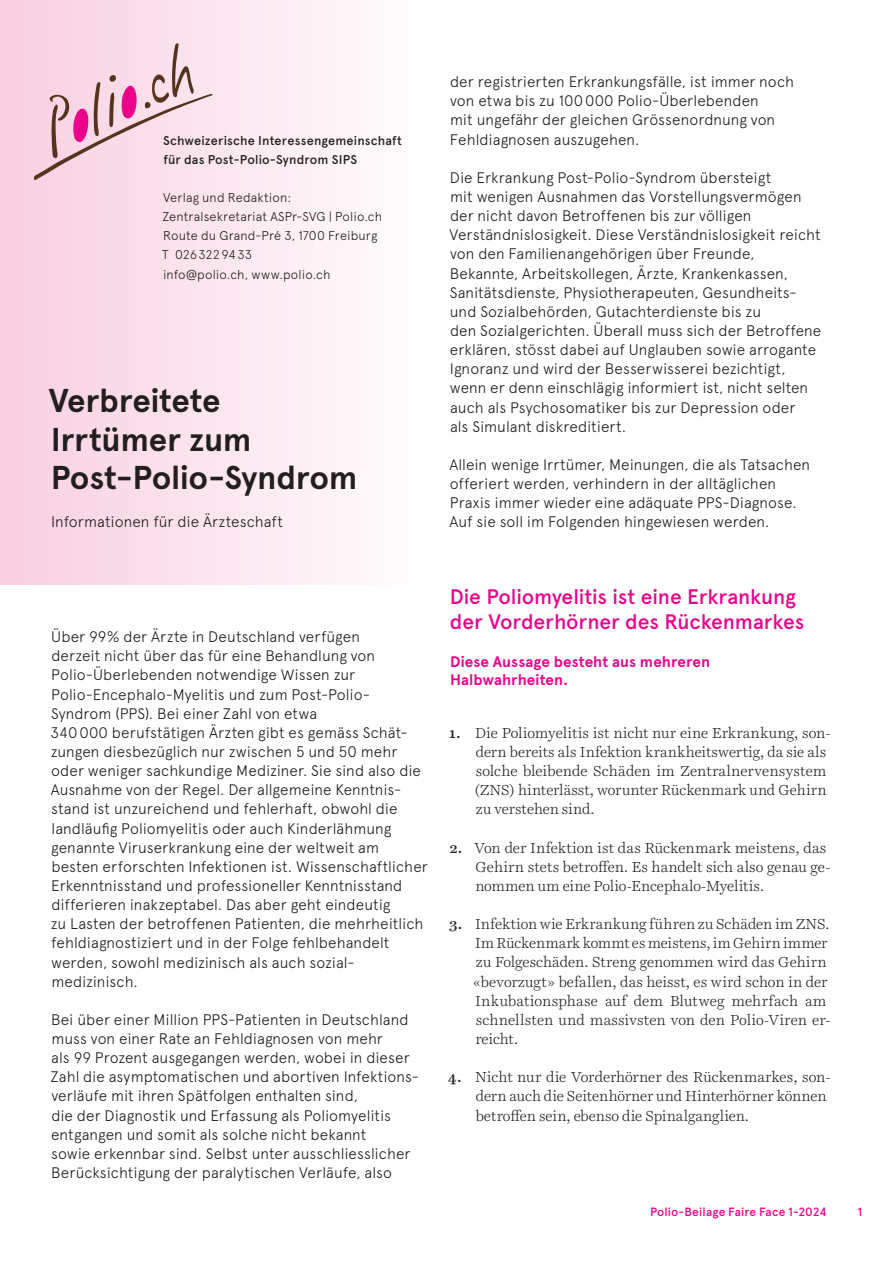
<style>
.page{position:relative;width:893px;height:1263px;background:#fff}
.page>*{position:absolute;margin:0;border:0;box-sizing:border-box;transform-origin:0 0}
.t1{font:700 33px/38.2px "Apercu Pro";letter-spacing:-.01em;color:#231f20}
.t2{font:500 21px/25.2px "Apercu Pro";letter-spacing:-.005em;color:#ed028c}
.t3{font:300 15.3px/19.2px "Apercu Pro";letter-spacing:.005em;color:#231f20}
.t4{font:700 15.3px/18.3px "Apercu Pro";letter-spacing:.005em;color:#ed028c}
.t5{font:300 14.7px/19.2px "Harrietv 2 Text";color:#231f20}
.t6{font:300 12.75px/19.2px "Apercu Pro";letter-spacing:.01em;color:#231f20}
.t7{font:500 12.75px/19.2px "Apercu Pro";letter-spacing:.01em;color:#231f20}
.t8{font:500 12px "Apercu Pro";letter-spacing:.01em;color:#ed028c}
.s1{font-weight:500}
</style>
<div class="page">
<div style="left:0;top:0;width:428px;height:585px;background:linear-gradient(to right,#f9cee1,#fefefe)"></div>
<svg style="left:34px;top:44px;width:179px;height:136px"></svg>
<p class="t7" style="left:163px;top:130px;width:241px">Schweizerische Interessengemeinschaft für das Post-Polio-Syndrom SIPS</p>
<p class="t6" style="left:162px;top:187px;width:222px">Verlag und Redaktion:<br>Zentralsekretariat ASPr-SVG | Polio.ch<br>Route du Grand-Pré 3, 1700 Freiburg<br>T 0263229433<br>info@polio.ch, www.polio.ch</p>
<h1 class="t1" style="left:49px;top:381px;width:310px">Verbreitete<br>Irrtümer zum<br>Post-Polio-Syndrom</h1>
<p class="t3" style="left:51px;top:511px;width:233px">Informationen für die Ärzteschaft</p>
<p class="t3" style="left:450px;top:71px;width:346px">der registrierten Erkrankungsfälle, ist immer noch von etwa bis zu 100000 Polio-Überlebenden<br>mit ungefähr der gleichen Grössenordnung von Fehldiagnosen auszugehen.</p>
<p class="t3" style="left:450px;top:167px;width:373px">Die Erkrankung Post-Polio-Syndrom übersteigt<br>mit wenigen Ausnahmen das Vorstellungsvermögen der nicht davon Betroffenen bis zur völligen Verständnislosigkeit. Diese Verständnislosigkeit reicht von den Familienangehörigen über Freunde, Bekannte, Arbeitskollegen, Ärzte, Krankenkassen, Sanitätsdienste, Physiotherapeuten, Gesundheits&shy;und Sozialbehörden, Gutachterdienste bis zu<br>den Sozialgerichten. Überall muss sich der Betroffene erklären, stösst dabei auf Unglauben sowie arrogante Ignoranz und wird der Besserwisserei bezichtigt, wenn er denn einschlägig informiert ist, nicht selten auch als Psychosomatiker bis zur Depression oder<br>als Simulant diskreditiert.</p>
<p class="t3" style="left:449px;top:454px;width:362px">Allein wenige Irrtümer, Meinungen, die als Tatsachen offeriert werden, verhindern in der alltäglichen Praxis immer wieder eine adäquate PPS-Diagnose.<br>Auf sie soll im Folgenden hingewiesen werden.</p>
<p class="t3" style="left:50px;top:626px;width:379px">Über 99% der Ärzte in Deutschland verfügen<br>derzeit nicht über das für eine Behandlung von Polio-Überlebenden notwendige Wissen zur Polio-Encephalo-Myelitis und zum Post-Polio-Syndrom (PPS). Bei einer Zahl von etwa<br>340000 berufstätigen Ärzten gibt es gemäss Schät&shy;zungen diesbezüglich nur zwischen 5 und 50 mehr oder weniger sachkundige Mediziner. Sie sind also die Ausnahme von der Regel. Der allgemeine Kenntnis&shy;stand ist unzureichend und fehlerhaft, obwohl die landläufig Poliomyelitis oder auch Kinderlähmung genannte Viruserkrankung eine der weltweit am besten erforschten Infektionen ist. Wissenschaftlicher Erkenntnisstand und professioneller Kenntnisstand differieren inakzeptabel. Das aber geht eindeutig<br>zu Lasten der betroffenen Patienten, die mehrheitlich fehldiagnostiziert und in der Folge fehlbehandelt werden, sowohl medizinisch als auch sozial&shy;medizinisch.</p>
<p class="t3" style="left:50px;top:1008px;width:370px">Bei über einer Million PPS-Patienten in Deutschland muss von einer Rate an Fehldiagnosen von mehr<br>als 99 Prozent ausgegangen werden, wobei in dieser Zahl die asymptomatischen und abortiven Infektions&shy;verläufe mit ihren Spätfolgen enthalten sind,<br>die der Diagnostik und Erfassung als Poliomyelitis entgangen und somit als solche nicht bekannt<br>sowie erkennbar sind. Selbst unter ausschliesslicher Berücksichtigung der paralytischen Verläufe, also</p>
<h2 class="t2" style="left:450px;top:583px;width:356px">Die Poliomyelitis ist eine Erkrankung der Vorderhörner des Rückenmarkes</h2>
<p class="t4" style="left:450px;top:652px;width:262px">Diese Aussage besteht aus mehreren<br>Halbwahrheiten.</p>
<p class="t5" style="left:474px;top:723px;width:358px;text-indent:-26px"><span class="s1">1.</span> Die Poliomyelitis ist nicht nur eine Erkrankung, son&shy;dern bereits als Infektion krankheitswertig, da sie als solche bleibende Schäden im Zentralnervensystem (ZNS) hinterlässt, worunter Rückenmark und Gehirn zu verstehen sind.</p>
<p class="t5" style="left:475px;top:838px;width:357px;text-indent:-26px"><span class="s1">2.</span> Von der Infektion ist das Rückenmark meistens, das<br>Gehirn stets betroffen. Es handelt sich also genau ge&shy;nommen um eine Polio-Encephalo-Myelitis.</p>
<p class="t5" style="left:473px;top:914px;width:359px;text-indent:-24px"><span class="s1">3.</span> Infektion wie Erkrankung führen zu Schäden im ZNS.<br>Im Rückenmark kommt es meistens, im Gehirn immer zu Folgeschäden. Streng genommen wird das Gehirn «bevorzugt» befallen, das heisst, es wird schon in der Inkubationsphase auf dem Blutweg mehrfach am schnellsten und massivsten von den Polio-Viren er&shy;reicht.</p>
<p class="t5" style="left:476px;top:1068px;width:356px;text-indent:-28px"><span class="s1">4.</span> Nicht nur die Vorderhörner des Rückenmarkes, son&shy;dern auch die Seitenhörner und Hinterhörner können betroffen sein, ebenso die Spinalganglien.</p>
<p class="t8" style="left:650px;top:1203px;width:178px">Polio-Beilage Faire Face 1-2024</p>
<p class="t8" style="left:857px;top:1203px;width:6px">1</p>
</div>
